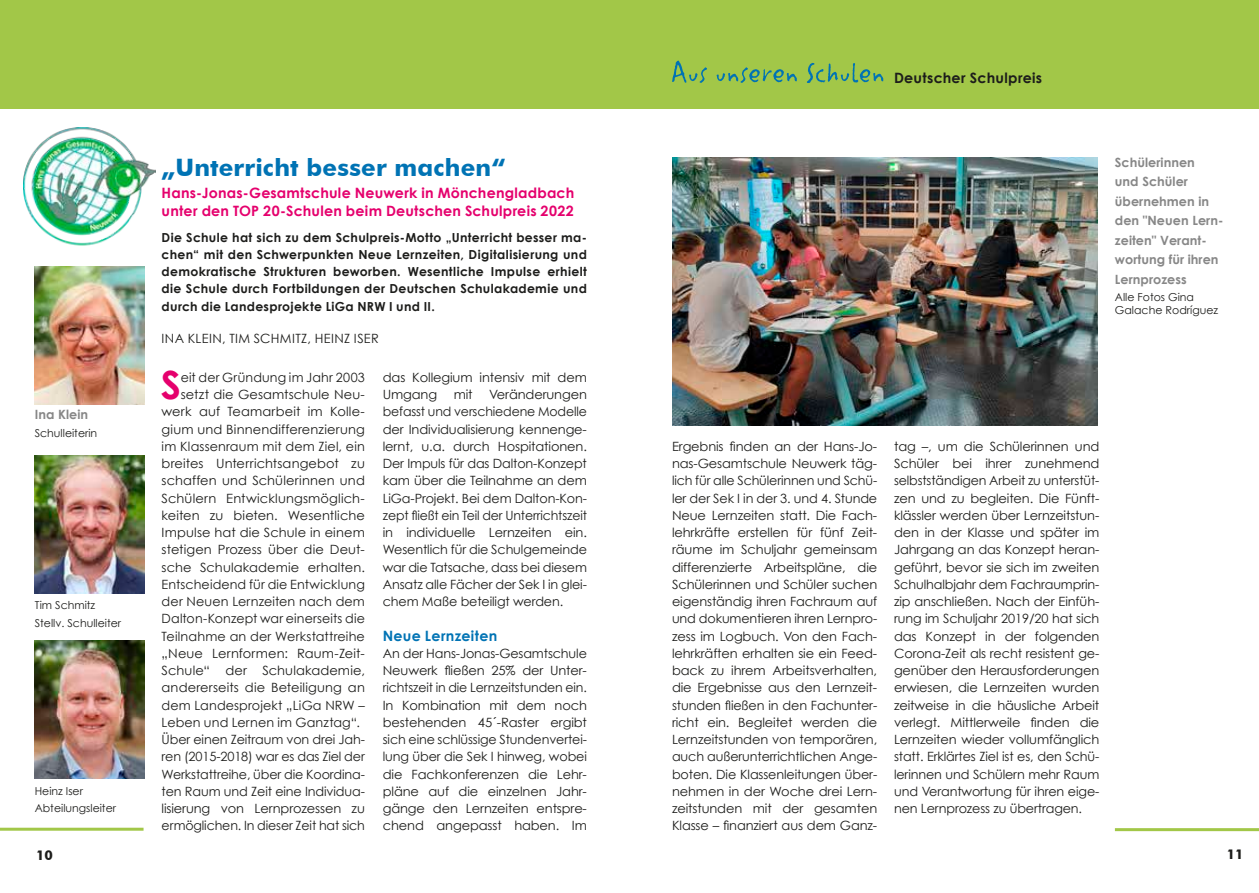
<style>
.page{position:relative;width:1259px;height:893px;background:#fff}
.page>*{position:absolute;margin:0;border:0;box-sizing:border-box;transform-origin:0 0}
.t1{font:700 39px "Century Gothic";color:#e5006d}
.t2{font:700 24px "Futura BT";letter-spacing:.01em;color:#0073b4}
.t3{font:700 14.25px/18px "Century Gothic";letter-spacing:.015em;color:#e5006d}
.t4{font:700 14.25px "Century Gothic";letter-spacing:.02em;color:#1d1d1b}
.t5{font:700 14.25px "Century Gothic";letter-spacing:.02em;color:#0073b4}
.t6{font:700 13.5px "Futura BT";color:#1d1d1b}
.t7{font:12.75px/17.2px "Century Gothic";color:#1d1d1b;text-align:justify}
.t8{font:700 12.75px/19.5px "Century Gothic";letter-spacing:.005em;color:#878787}
.t9{font:12.75px "Century Gothic";letter-spacing:.03em;color:#1d1d1b}
.t10{font:700 12.45px/17.2px "Century Gothic";letter-spacing:.025em;color:#1d1d1b;text-align:justify}
.t11{font:10.95px/17.7px "Century Gothic";color:#1d1d1b}
</style>
<div class="page">
<hr style="left:1115px;top:828px;width:144px;height:3px;background:#a2c748">
<hr style="left:0;top:105px;width:1259px;height:4px;background:#a2c748">
<div style="left:0;top:0;width:1259px;height:107px;background:#a2c748"></div>
<hr style="left:0;top:828px;width:144px;height:3px;background:#a2c748">
<img style="left:34px;top:266px;width:110px;height:138px">
<img style="left:34px;top:455px;width:110px;height:138px">
<img style="left:34px;top:641px;width:110px;height:138px">
<img style="left:672px;top:157px;width:425px;height:268px">
<img style="left:24px;top:128px;width:132px;height:118px">
<svg style="left:672px;top:61px;width:211px;height:22px"></svg>
<p class="t8" style="left:35px;top:404px;width:55px">Ina Klein</p>
<p class="t11" style="left:35px;top:424px;width:64px">Schulleiterin</p>
<p class="t11" style="left:35px;top:596px;width:88px">Tim Schmitz<br>Stellv. Schulleiter</p>
<p class="t11" style="left:35px;top:782px;width:83px">Heinz Iser<br>Abteilungsleiter</p>
<h2 class="t2" style="left:162px;top:152px;width:345px">„Unterricht besser machen“</h2>
<p class="t3" style="left:162px;top:183px;width:414px">Hans-Jonas-Gesamtschule Neuwerk in Mönchengladbach unter den TOP 20-Schulen beim Deutschen Schulpreis 2022</p>
<p class="t10" style="left:162px;top:228px;width:427px">Die Schule hat sich zu dem Schulpreis-Motto „Unterricht besser ma&shy;chen“ mit den Schwerpunkten Neue Lernzeiten, Digitalisierung und demokratische Strukturen beworben. Wesentliche Impulse erhielt die Schule durch Fortbildungen der Deutschen Schulakademie und durch die Landesprojekte LiGa NRW I und II.</p>
<p class="t9" style="left:162px;top:330px;width:219px">INA KLEIN, TIM SCHMITZ, HEINZ ISER</p>
<p class="t7" style="left:383px;top:368px;width:206px">das Kollegium intensiv mit dem<br>Umgang</p>
<h1 class="t1" style="left:161px;top:360px;width:22px">S</h1>
<p class="t7" style="left:181px;top:368px;width:186px">eit der Gründung im Jahr 2003</p>
<p class="t7" style="left:181px;top:386px;width:186px">setzt die Gesamtschule Neu-</p>
<p class="t7" style="left:162px;top:403px;width:205px">werk auf Teamarbeit im Kolle-</p>
<p class="t7" style="left:162px;top:420px;width:205px">gium und Binnendifferenzierung</p>
<p class="t7" style="left:162px;top:437px;width:205px">im Klassenraum mit dem Ziel, ein</p>
<p class="t7" style="left:162px;top:455px;width:205px">breites Unterrichtsangebot zu</p>
<p class="t7" style="left:162px;top:472px;width:205px">schaffen und Schülerinnen und</p>
<p class="t7" style="left:162px;top:489px;width:205px">Schülern Entwicklungsmöglich-</p>
<p class="t7" style="left:162px;top:506px;width:205px">keiten zu bieten. Wesentliche</p>
<p class="t7" style="left:162px;top:524px;width:205px">Impulse hat die Schule in einem</p>
<p class="t7" style="left:162px;top:541px;width:205px">stetigen Prozess über die Deut-</p>
<p class="t7" style="left:162px;top:558px;width:205px">sche Schulakademie erhalten.</p>
<p class="t7" style="left:162px;top:575px;width:205px">Entscheidend für die Entwicklung</p>
<p class="t7" style="left:162px;top:593px;width:205px">der Neuen Lernzeiten nach dem</p>
<p class="t7" style="left:162px;top:610px;width:205px">Dalton-Konzept war einerseits die</p>
<p class="t7" style="left:162px;top:627px;width:205px">Teilnahme an der Werkstattreihe</p>
<p class="t7" style="left:162px;top:644px;width:205px">„Neue Lernformen: Raum-Zeit-</p>
<p class="t7" style="left:162px;top:662px;width:205px">Schule“ der Schulakademie,</p>
<p class="t7" style="left:162px;top:679px;width:205px">andererseits die Beteiligung an</p>
<p class="t7" style="left:162px;top:696px;width:205px">dem Landesprojekt „LiGa NRW –</p>
<p class="t7" style="left:162px;top:713px;width:200px">Leben und Lernen im Ganztag“.</p>
<p class="t7" style="left:162px;top:731px;width:205px">Über einen Zeitraum von drei Jah-</p>
<p class="t7" style="left:162px;top:748px;width:205px">ren (2015-2018) war es das Ziel der</p>
<p class="t7" style="left:162px;top:765px;width:205px">Werkstattreihe, über die Koordina-</p>
<p class="t7" style="left:162px;top:782px;width:205px">ten Raum und Zeit eine Individua-</p>
<p class="t7" style="left:162px;top:800px;width:205px">lisierung von Lernprozessen zu</p>
<p class="t7" style="left:162px;top:817px;width:205px">ermöglichen. In dieser Zeit hat sich</p>
<p class="t7" style="left:454px;top:386px;width:20px">mit</p>
<p class="t7" style="left:383px;top:386px;width:206px;text-indent:106px">Veränderungen befasst und verschiedene Modelle der Individualisierung kennenge&shy;lernt, u.a. durch Hospitationen.<br>Der Impuls für das Dalton-Konzept kam über die Teilnahme an dem LiGa-Projekt. Bei dem Dalton-Kon&shy;zept fließt ein Teil der Unterrichtszeit in individuelle Lernzeiten ein.<br>Wesentlich für die Schulgemeinde war die Tatsache, dass bei diesem Ansatz alle Fächer der Sek I in glei&shy;chem Maße beteiligt werden.</p>
<p class="t5" style="left:383px;top:626px;width:116px">Neue Lernzeiten</p>
<p class="t7" style="left:383px;top:644px;width:206px">An der Hans-Jonas-Gesamtschule Neuwerk fließen 25% der Unter&shy;richtszeit in die Lernzeitstunden ein.<br>In Kombination mit dem noch bestehenden 45´-Raster ergibt sich eine schlüssige Stundenvertei&shy;lung über die Sek I hinweg, wobei die Fachkonferenzen die Lehr&shy;pläne auf die einzelnen Jahr&shy;gänge den Lernzeiten entspre&shy;chend angepasst haben. Im</p>
<p class="t4" style="left:894px;top:69px;width:150px">Deutscher Schulpreis</p>
<p class="t8" style="left:1115px;top:152px;width:110px">Schülerinnen<br>und Schüler übernehmen in den "Neuen Lern&shy;zeiten" Verant&shy;wortung für ihren<br>Lernprozess</p>
<p class="t11" style="left:1115px;top:290px;width:105px;line-height:12.8px">Alle Fotos Gina<br>Galache Rodríguez</p>
<p class="t7" style="left:672px;top:437px;width:207px">Ergebnis finden an der Hans-Jo&shy;nas-Gesamtschule Neuwerk täg&shy;lich für alle Schülerinnen und Schü&shy;ler der Sek I in der 3. und 4. Stunde Neue Lernzeiten statt. Die Fach&shy;lehrkräfte erstellen für fünf Zeit&shy;räume im Schuljahr gemeinsam differenzierte Arbeitspläne, die Schülerinnen und Schüler suchen eigenständig ihren Fachraum auf und dokumentieren ihren Lernpro&shy;zess im Logbuch. Von den Fach&shy;lehrkräften erhalten sie ein Feed&shy;back zu ihrem Arbeitsverhalten, die Ergebnisse aus den Lernzeit&shy;stunden fließen in den Fachunter&shy;richt ein. Begleitet werden die Lernzeitstunden von temporären, auch außerunterrichtlichen Ange&shy;boten. Die Klassenleitungen über&shy;nehmen in der Woche drei Lern&shy;zeitstunden mit der gesamten Klasse – finanziert aus dem Ganz-</p>
<p class="t7" style="left:894px;top:437px;width:207px">tag –, um die Schülerinnen und Schüler bei ihrer zunehmend selbstständigen Arbeit zu unterstüt&shy;zen und zu begleiten. Die Fünft&shy;klässler werden über Lernzeitstun&shy;den in der Klasse und später im Jahrgang an das Konzept heran&shy;geführt, bevor sie sich im zweiten Schulhalbjahr dem Fachraumprin&shy;zip anschließen. Nach der Einfüh&shy;rung im Schuljahr 2019/20 hat sich das Konzept in der folgenden Corona-Zeit als recht resistent ge&shy;genüber den Herausforderungen erwiesen, die Lernzeiten wurden zeitweise in die häusliche Arbeit verlegt. Mittlerweile finden die Lernzeiten wieder vollumfänglich statt. Erklärtes Ziel ist es, den Schü&shy;lerinnen und Schülern mehr Raum und Verantwortung für ihren eige&shy;nen Lernprozess zu übertragen.</p>
<p class="t6" style="left:36px;top:847px;width:18px">10</p>
<p class="t6" style="left:1226px;top:846px;width:18px">11</p>
</div>
